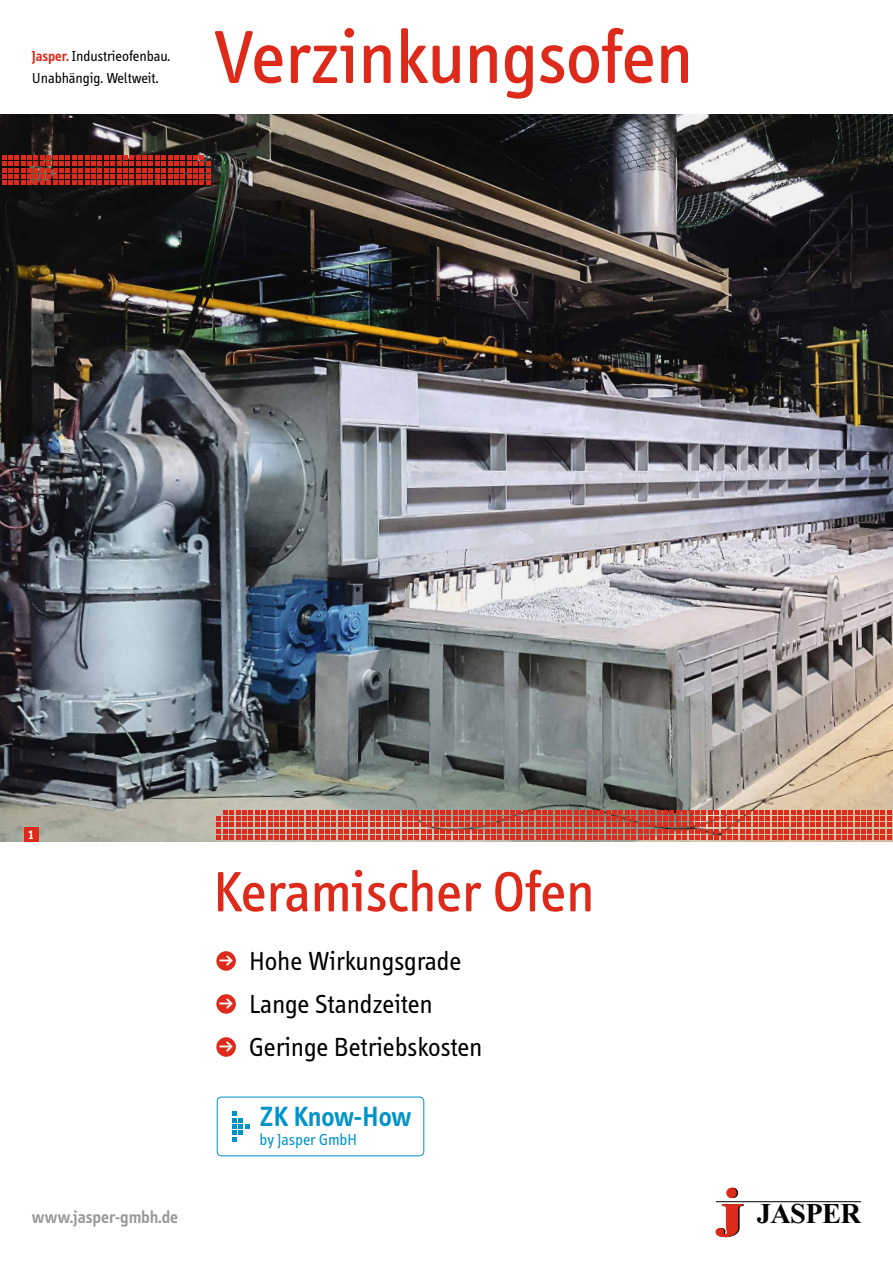
<style>
.page{position:relative;width:893px;height:1263px;background:#fff}
.page>*{position:absolute;margin:0;border:0;box-sizing:border-box;transform-origin:0 0}
.t1{font:77.25px "Info";color:#dd2a1b}
.t2{font:58.5px "Info";color:#dd2a1b}
.t3{font:700 28.65px "Times New Roman";letter-spacing:-.025em;color:#000}
.t4{font:600 28.5px "Info";color:#0093cb}
.t5{font:27px/43px "Info";color:#000}
.t6{font:600 18px "Info";color:#989999}
.t7{font:16.5px "Info";color:#0093cb}
.t8{font:700 15.45px "Info";color:#fff}
.t9{font:15px/22.5px "Info";color:#000}
.t10{font:700 12.75px "Info";color:#fff}
.s1{font-weight:600;color:#dd2a1b}
</style>
<div class="page">
<div style="left:728px;top:1188px;width:10px;height:9px;background:#d32819;border-radius:50%"></div>
<div style="left:728px;top:1188px;width:10px;height:10px;border:1px solid #000;border-radius:50%"></div>
<div style="left:727px;top:1188px;width:9px;height:9px;background:#dd2a1b;border-radius:50%"></div>
<div style="left:727px;top:1188px;width:9px;height:10px;border:1px solid #dd2a1b;border-radius:50%"></div>
<svg style="left:716px;top:1204px;width:27px;height:33px"></svg>
<hr style="left:716px;top:1201px;width:145px;height:1px;background:#000">
<img style="left:0;top:115px;width:893px;height:727px">
<svg style="left:217px;top:810px;width:674px;height:30px"></svg>
<div style="left:216px;top:951px;width:20px;height:20px;background:#dd2a1b;border-radius:50%"></div>
<div style="left:216px;top:994px;width:20px;height:20px;background:#dd2a1b;border-radius:50%"></div>
<div style="left:216px;top:1037px;width:20px;height:20px;background:#dd2a1b;border-radius:50%"></div>
<div style="left:24px;top:827px;width:14px;height:15px;background:#dd2a1b"></div>
<div style="left:217px;top:1097px;width:207px;height:59px;border:1px solid #0093cb;border-radius:4px"></div>
<svg style="left:232px;top:1111px;width:17px;height:30px"></svg>
<svg style="left:2px;top:155px;width:208px;height:30px"></svg>
<p class="t9" style="left:32px;top:44px;width:140px"><span class="s1">Jasper.</span> Industrieofenbau.<br>Unabhängig. Weltweit.</p>
<h1 class="t1" style="left:213px;top:14px;width:482px">Verzinkungsofen</h1>
<p class="t10" style="left:28px;top:827px;width:8px">1</p>
<h2 class="t2" style="left:213px;top:859px;width:383px">Keramischer Ofen</h2>
<p class="t8" style="left:219px;top:952px;width:16px">±</p>
<p class="t8" style="left:219px;top:995px;width:16px">±</p>
<p class="t8" style="left:219px;top:1038px;width:16px">±</p>
<p class="t5" style="left:249px;top:939px;width:235px">Hohe Wirkungsgrade<br>Lange Standzeiten<br>Geringe Betriebskosten</p>
<p class="t4" style="left:260px;top:1100px;width:153px">ZK Know-How</p>
<p class="t7" style="left:260px;top:1130px;width:99px">by Jasper GmbH</p>
<p class="t6" style="left:32px;top:1206px;width:148px">www.jasper-gmbh.de</p>
<p class="t3" style="left:757px;top:1196px;width:106px">JASPER</p>
</div>
